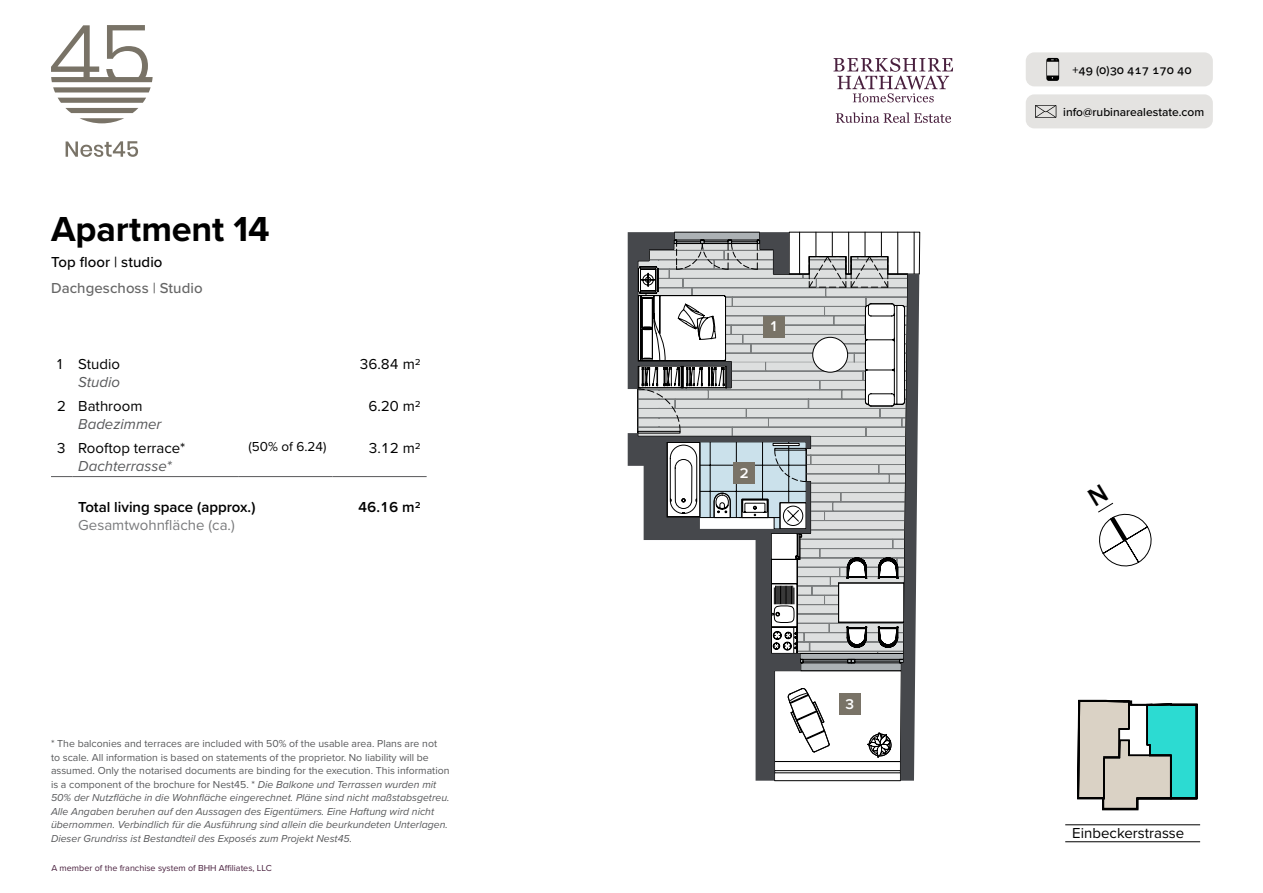
<style>
.page{position:relative;width:1263px;height:893px;background:#fff}
.page>*{position:absolute;margin:0;border:0;box-sizing:border-box;transform-origin:0 0}
.t1{font:700 36px "Proxima Nova";letter-spacing:-.005em;color:#000}
.t2{font:15px "Proxima Nova";color:#000}
.t3{font:600 15px "Proxima Nova";color:#000}
.t4{font:italic 15px "Proxima Nova";color:#58595b}
.t5{font:15px "Proxima Nova";color:#797a7c}
.t6{font:500 15px "Proxima Nova";letter-spacing:.005em;color:#666}
.t7{font:500 15px "Proxima Nova";letter-spacing:.005em;color:#000}
.t8{font:600 14.7px "Proxima Nova";color:#fff}
.t9{font:13.5px "Proxima Nova";color:#000}
.t10{font:500 12px "Proxima Nova";color:#000}
.t11{font:italic 10.5px/13.5px "Proxima Nova";color:#58595b}
.t12{font:9px "Proxima Nova";color:#49203e}
.s1{font-style:normal}
</style>
<div class="page">
<hr style="left:1065px;top:841px;width:135px;height:1px;background:#000">
<hr style="left:1065px;top:824px;width:135px;height:1px;background:#000">
<svg style="left:66px;top:141px;width:72px;height:16px"></svg>
<svg style="left:58px;top:98px;width:88px;height:25px"></svg>
<svg style="left:51px;top:25px;width:102px;height:67px"></svg>
<svg style="left:51px;top:476px;width:21px;height:1px"></svg>
<hr style="left:72px;top:476px;width:166px;height:1px;background:#58595b">
<hr style="left:238px;top:476px;width:94px;height:1px;background:#58595b">
<hr style="left:332px;top:476px;width:95px;height:1px;background:#58595b">
<svg style="left:1077px;top:700px;width:120px;height:110px;background:#9ac2b9"></svg>
<svg style="left:833px;top:58px;width:120px;height:44px"></svg>
<svg style="left:836px;top:112px;width:115px;height:11px"></svg>
<div style="left:1026px;top:94px;width:187px;height:34px;background:#e4e3e1;border-radius:9px"></div>
<svg style="left:1035px;top:105px;width:21px;height:13px"></svg>
<div style="left:1026px;top:52px;width:187px;height:34px;background:#e4e3e1;border-radius:9px"></div>
<svg style="left:1046px;top:58px;width:13px;height:23px"></svg>
<svg style="left:628px;top:232px;width:291px;height:549px"></svg>
<div style="left:734px;top:463px;width:21px;height:21px;background:#797367"></div>
<div style="left:763px;top:316px;width:21px;height:21px;background:#797367"></div>
<div style="left:839px;top:694px;width:21px;height:21px;background:#797367"></div>
<svg style="left:1098px;top:502px;width:54px;height:65px"></svg>
<h1 class="t1" style="left:51px;top:202px;width:220px">Apartment 14</h1>
<h2 class="t7" style="left:51px;top:251px;width:113px">Top floor | studio</h2>
<h2 class="t6" style="left:51px;top:276px;width:153px">Dachgeschoss | Studio</h2>
<h2 class="t2" style="left:57px;top:353px;width:65px">1 Studio</h2>
<h2 class="t4" style="left:78px;top:371px;width:43px">Studio</h2>
<h2 class="t2" style="left:57px;top:395px;width:87px">2 Bathroom</h2>
<h2 class="t4" style="left:78px;top:413px;width:85px">Badezimmer</h2>
<h2 class="t2" style="left:359px;top:353px;width:63px">36.84 m2</h2>
<h2 class="t2" style="left:368px;top:395px;width:54px">6.20 m2</h2>
<h2 class="t2" style="left:57px;top:436px;width:130px">3 Rooftop terrace*</h2>
<h2 class="t4" style="left:78px;top:454px;width:95px">Dachterrasse*</h2>
<p class="t9" style="left:249px;top:437px;width:79px">(50% of 6.24)</p>
<h2 class="t2" style="left:368px;top:436px;width:54px">3.12 m2</h2>
<h2 class="t3" style="left:78px;top:496px;width:179px">Total living space (approx.)</h2>
<h2 class="t5" style="left:78px;top:514px;width:158px">Gesamtwohnfläche (ca.)</h2>
<h2 class="t3" style="left:358px;top:496px;width:64px">46.16 m2</h2>
<p class="t11" style="left:51px;top:737px;width:400px"><span class="s1">* The balconies and terraces are included with 50% of the usable area. Plans are not<br>to scale. All information is based on statements of the proprietor. No liability will be assumed. Only the notarised documents are binding for the execution. This information is a component of the brochure for Nest45. *</span> Die Balkone und Terrassen wurden mit 50% der Nutzfläche in die Wohnfläche eingerechnet. Pläne sind nicht maßstabsgetreu.<br>Alle Angaben beruhen auf den Aussagen des Eigentümers. Eine Haftung wird nicht übernommen. Verbindlich für die Ausführung sind allein die beurkundeten Unterlagen.<br>Dieser Grundriss ist Bestandteil des Exposés zum Projekt Nest45.</p>
<p class="t12" style="left:51px;top:861px;width:222px">A member of the franchise system of BHH Affiliates, LLC</p>
<h3 class="t8" style="left:771px;top:315px;width:7px">1</h3>
<h3 class="t8" style="left:740px;top:462px;width:10px">2</h3>
<h3 class="t8" style="left:845px;top:693px;width:10px">3</h3>
<p class="t10" style="left:1072px;top:61px;width:121px">+49 (0)30 417 170 40</p>
<p class="t10" style="left:1063px;top:103px;width:143px">info@rubinarealestate.com</p>
<h2 class="t2" style="left:1072px;top:822px;width:114px">Einbeckerstrasse</h2>
</div>
